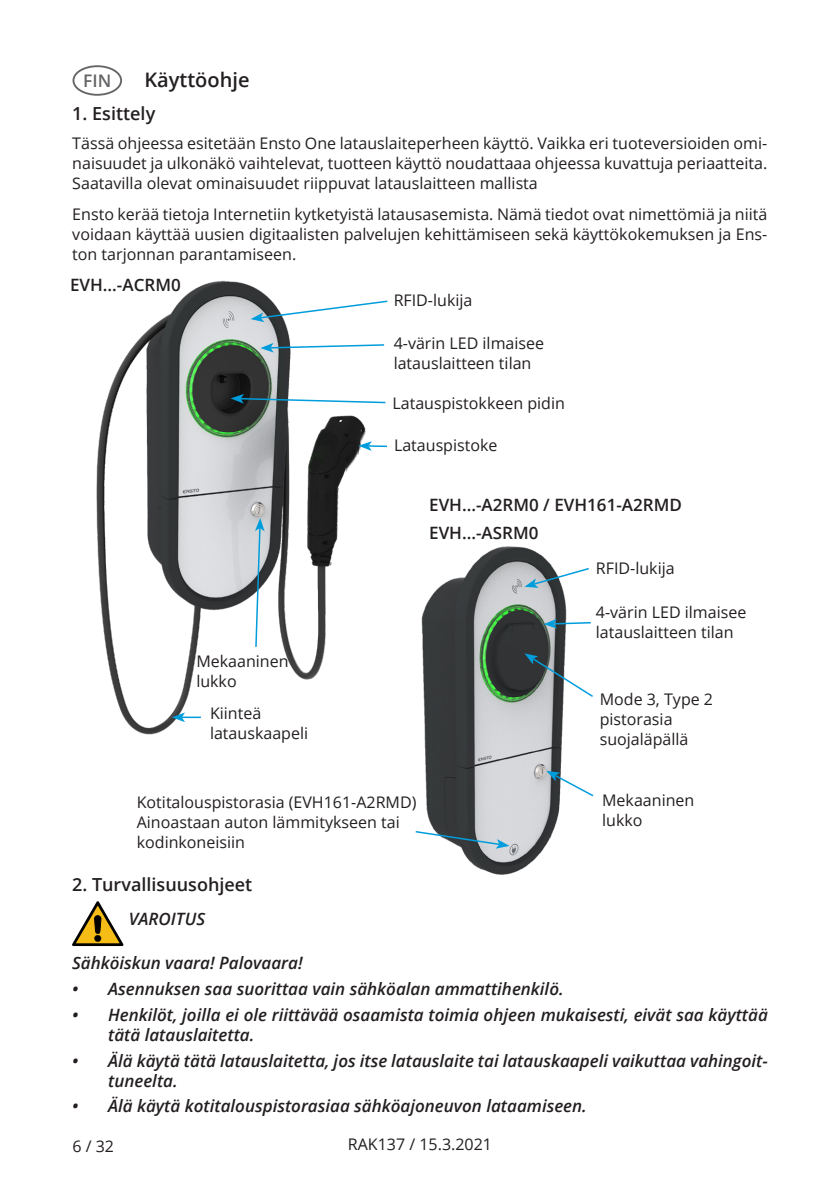
<style>
.page{position:relative;width:840px;height:1191px;background:#fff}
.page>*{position:absolute;margin:0;border:0;box-sizing:border-box;transform-origin:0 0}
.Heading_1{font:600 20px "Open Sans";color:#231f20}
.Heading_2{font:600 18px "Open Sans";color:#231f20}
.t1{font:600 17.4px "Open Sans";color:#636466}
.Heading_3_figures{font:italic 600 17px/20px "Open Sans";color:#231f20}
.Heading_3_figures-2{font:600 17px "Open Sans";color:#231f20}
.Body_text_bullets{font:16px/20px "Open Sans";color:#231f20;text-align:justify}
.Body_text{font:16px/20px "Open Sans";color:#231f20}
</style>
<div class="page">
<img style="left:96px;top:280px;width:270px;height:455px">
<img style="left:421px;top:546px;width:146px;height:329px">
<svg style="left:546px;top:770px;width:48px;height:27px"></svg>
<svg style="left:524px;top:653px;width:69px;height:45px"></svg>
<svg style="left:543px;top:619px;width:48px;height:9px"></svg>
<svg style="left:524px;top:567px;width:65px;height:21px"></svg>
<svg style="left:223px;top:311px;width:11px;height:17px"></svg>
<svg style="left:415px;top:830px;width:94px;height:18px"></svg>
<svg style="left:72px;top:901px;width:51px;height:45px"></svg>
<div style="left:72px;top:65px;width:50px;height:31px;border:2px solid #636466;border-radius:50%"></div>
<svg style="left:230px;top:394px;width:156px;height:10px"></svg>
<svg style="left:260px;top:343px;width:125px;height:9px"></svg>
<svg style="left:250px;top:299px;width:138px;height:23px"></svg>
<svg style="left:358px;top:441px;width:29px;height:10px"></svg>
<svg style="left:254px;top:518px;width:10px;height:130px"></svg>
<svg style="left:172px;top:712px;width:29px;height:10px"></svg>
<p class="Heading_1" style="left:144px;top:66px;width:107px">Käyttöohje</p>
<p class="Heading_2" style="left:72px;top:101px;width:84px">1. Esittely</p>
<p class="Body_text_bullets" style="left:72px;top:133px;width:696px">Tässä ohjeessa esitetään Ensto One latauslaiteperheen käyttö. Vaikka eri tuoteversioiden omi&shy;naisuudet ja ulkonäkö vaihtelevat, tuotteen käyttö noudattaaa ohjeessa kuvattuja periaatteita.<br>Saatavilla olevat ominaisuudet riippuvat latauslaitteen mallista</p>
<p class="Body_text_bullets" style="left:72px;top:204px;width:696px">Ensto kerää tietoja Internetiin kytketyistä latausasemista. Nämä tiedot ovat nimettömiä ja niitä voidaan käyttää uusien digitaalisten palvelujen kehittämiseen sekä käyttökokemuksen ja Ens&shy;ton tarjonnan parantamiseen.</p>
<p class="t1" style="left:83px;top:68px;width:30px">FIN</p>
<p class="Heading_3_figures-2" style="left:70px;top:273px;width:112px">EVH...-ACRM0</p>
<p class="Body_text" style="left:196px;top:651px;width:94px">Mekaaninen</p>
<p class="Body_text" style="left:196px;top:671px;width:42px">lukko</p>
<p class="Body_text" style="left:210px;top:703px;width:53px">Kiinteä</p>
<p class="Body_text" style="left:210px;top:723px;width:100px">latauskaapeli</p>
<p class="Body_text" style="left:393px;top:289px;width:80px">RFID-lukija</p>
<p class="Body_text" style="left:393px;top:333px;width:152px">4-värin LED ilmaisee</p>
<p class="Body_text" style="left:393px;top:353px;width:139px">latauslaitteen tilan</p>
<p class="Body_text" style="left:392px;top:392px;width:174px">Latauspistokkeen pidin</p>
<p class="Body_text" style="left:394px;top:435px;width:105px">Latauspistoke</p>
<p class="Heading_3_figures-2" style="left:429px;top:493px;width:254px">EVH...-A2RM0 / EVH161-A2RMD</p>
<p class="Heading_3_figures-2" style="left:429px;top:521px;width:111px">EVH...-ASRM0</p>
<p class="Body_text" style="left:595px;top:557px;width:80px">RFID-lukija</p>
<p class="Body_text" style="left:595px;top:601px;width:152px">4-värin LED ilmaisee</p>
<p class="Body_text" style="left:595px;top:621px;width:139px">latauslaitteen tilan</p>
<p class="Body_text" style="left:599px;top:689px;width:115px">Mode 3, Type 2</p>
<p class="Body_text" style="left:599px;top:709px;width:74px">pistorasia</p>
<p class="Body_text" style="left:599px;top:729px;width:90px">suojaläpällä</p>
<p class="Body_text" style="left:137px;top:792px;width:281px">Kotitalouspistorasia (EVH161-A2RMD)</p>
<p class="Body_text" style="left:137px;top:812px;width:264px">Ainoastaan auton lämmitykseen tai kodinkoneisiin</p>
<p class="Body_text" style="left:601px;top:789px;width:94px">Mekaaninen</p>
<p class="Body_text" style="left:601px;top:809px;width:42px">lukko</p>
<p class="Heading_2" style="left:72px;top:872px;width:182px">2. Turvallisuusohjeet</p>
<p class="Heading_3_figures" style="left:129px;top:908px;width:78px">VAROITUS</p>
<p class="Heading_3_figures" style="left:72px;top:953px;width:232px">Sähköiskun vaara! Palovaara!</p>
<p class="Heading_3_figures" style="left:72px;top:978px;width:493px">• Asennuksen saa suorittaa vain sähköalan ammattihenkilö.</p>
<p class="Heading_3_figures" style="left:108px;top:1004px;width:661px;text-indent:-36px">• Henkilöt, joilla ei ole riittävää osaamista toimia ohjeen mukaisesti, eivät saa käyttää tätä latauslaitetta.</p>
<p class="Heading_3_figures" style="left:108px;top:1050px;width:661px;text-indent:-36px">• Älä käytä tätä latauslaitetta, jos itse latauslaite tai latauskaapeli vaikuttaa vahingoit&shy;tuneelta.</p>
<p class="Heading_3_figures" style="left:72px;top:1095px;width:516px">• Älä käytä kotitalouspistorasiaa sähköajoneuvon lataamiseen.</p>
<p class="Body_text_bullets" style="left:72px;top:1135px;width:43px">6 / 32</p>
<p class="Body_text_bullets" style="left:348px;top:1133px;width:146px">RAK137 / 15.3.2021</p>
</div>
